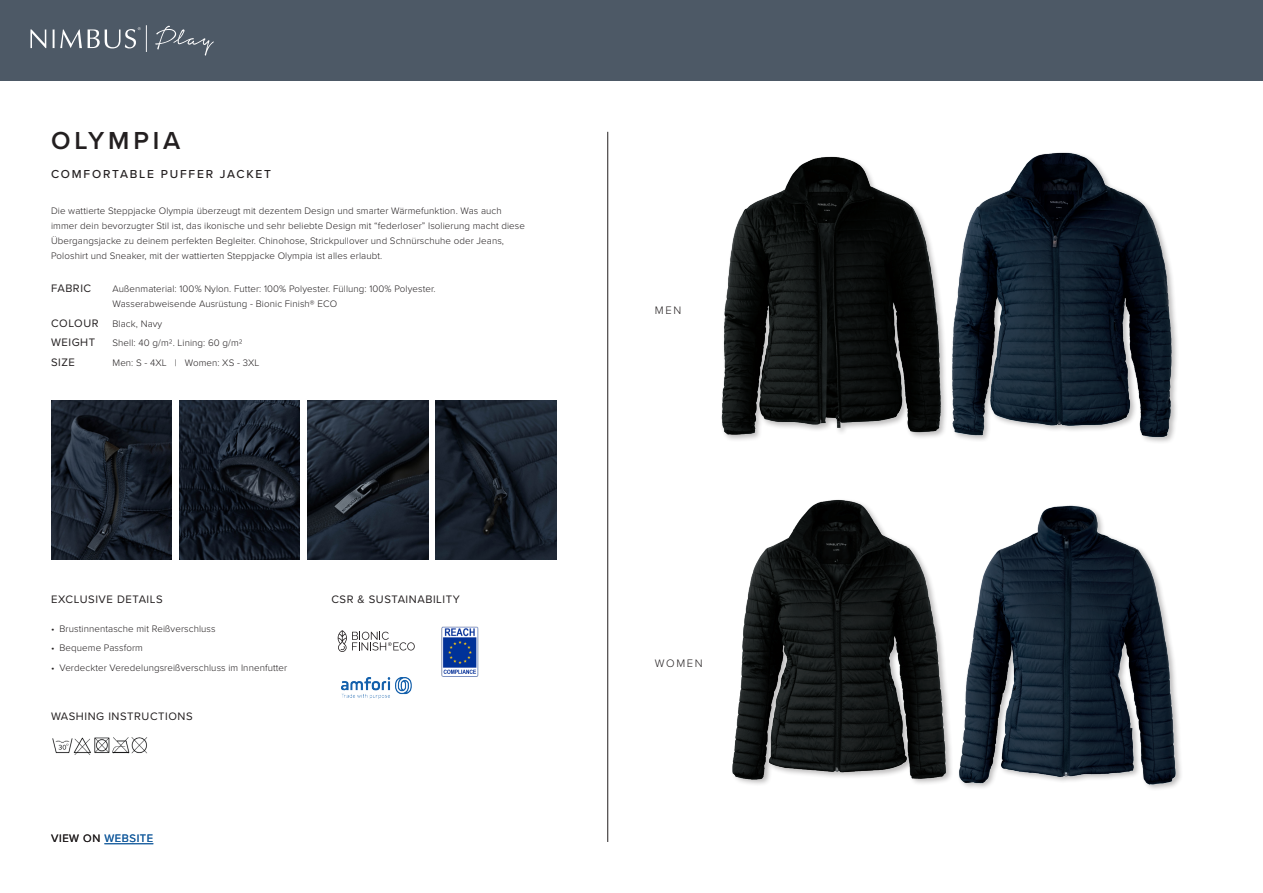
<style>
.page{position:relative;width:1263px;height:893px;background:#fff}
.page>*{position:absolute;margin:0;border:0;box-sizing:border-box;transform-origin:0 0}
.t1{font:600 25.5px "Proxima Nova";letter-spacing:.15em;color:#231f20}
.t2{font:500 12px "Proxima Nova";letter-spacing:.15em;color:#231f20}
.t3{font:11.25px "Proxima Nova";letter-spacing:.05em;color:#231f20}
.t4{font:11.25px "Proxima Nova";letter-spacing:.05em;color:#175d9e}
.t5{font:300 11.25px "Proxima Nova";letter-spacing:.15em;color:#231f20}
.t6{font:300 9.75px/15px "Proxima Nova";letter-spacing:.01em;color:#231f20}
.s1{font-weight:400;font-size:11.25px}
.s2{color:#231f20}
</style>
<div class="page">
<div style="left:0;top:0;width:1263px;height:81px;background:#4d5966"></div>
<svg style="left:155px;top:26px;width:59px;height:30px"></svg>
<svg style="left:30px;top:29px;width:16px;height:19px"></svg>
<svg style="left:53px;top:29px;width:29px;height:19px"></svg>
<svg style="left:88px;top:25px;width:59px;height:27px"></svg>
<hr style="left:607px;top:132px;width:1px;height:710px;background:#231f20">
<img style="left:307px;top:401px;width:122px;height:159px">
<img style="left:436px;top:401px;width:121px;height:159px">
<img style="left:51px;top:401px;width:121px;height:159px">
<img style="left:179px;top:401px;width:121px;height:159px">
<img style="left:52px;top:737px;width:96px;height:18px">
<img style="left:341px;top:678px;width:70px;height:21px">
<svg style="left:338px;top:630px;width:77px;height:22px"></svg>
<img style="left:441px;top:626px;width:38px;height:51px">
<img style="left:721px;top:156px;width:199px;height:284px">
<img style="left:920px;top:152px;width:257px;height:290px">
<img style="left:732px;top:499px;width:179px;height:285px">
<img style="left:911px;top:505px;width:270px;height:284px">
<hr style="left:104px;top:843px;width:49px;height:1px;background:#175d9e">
<p class="t1" style="left:51px;top:122px;width:131px">OLYMPIA</p>
<p class="t2" style="left:51px;top:166px;width:222px">COMFORTABLE PUFFER JACKET</p>
<p class="t6" style="left:51px;top:203px;width:475px">Die wattierte Steppjacke Olympia überzeugt mit dezentem Design und smarter Wärmefunktion. Was auch immer dein bevorzugter Stil ist, das ikonische und sehr beliebte Design mit “federloser” Isolierung macht diese Übergangsjacke zu deinem perfekten Begleiter. Chinohose, Strickpullover und Schnürschuhe oder Jeans, Poloshirt und Sneaker, mit der wattierten Steppjacke Olympia ist alles erlaubt.</p>
<p class="t3" style="left:51px;top:280px;width:42px">FABRIC</p>
<p class="t6" style="left:113px;top:281px;width:325px">Außenmaterial: 100% Nylon. Futter: 100% Polyester. Füllung: 100% Polyester.</p>
<p class="t6" style="left:113px;top:296px;width:226px">Wasserabweisende Ausrüstung - Bionic Finish® ECO</p>
<p class="t6" style="left:51px;top:316px;width:113px"><span class="s1">COLOUR</span> Black, Navy</p>
<p class="t3" style="left:51px;top:334px;width:46px">WEIGHT</p>
<p class="t6" style="left:113px;top:335px;width:132px">Shell: 40 g/m2. Lining: 60 g/m2</p>
<p class="t3" style="left:51px;top:354px;width:25px">SIZE</p>
<p class="t6" style="left:113px;top:355px;width:148px">Men: S - 4XL | Women: XS - 3XL</p>
<p class="t3" style="left:51px;top:590px;width:113px">EXCLUSIVE DETAILS</p>
<p class="t3" style="left:331px;top:590px;width:130px">CSR &amp; SUSTAINABILITY</p>
<p class="t6" style="left:51px;top:620px;width:166px">• Brustinnentasche mit Reißverschluss</p>
<p class="t6" style="left:51px;top:640px;width:93px">• Bequeme Passform</p>
<p class="t6" style="left:51px;top:659px;width:238px">• Verdeckter Veredelungsreißverschluss im Innenfutter</p>
<p class="t3" style="left:51px;top:708px;width:143px">WASHING INSTRUCTIONS</p>
<p class="t4" style="left:51px;top:830px;width:104px"><span class="s2">VIEW ON</span> WEBSITE</p>
<p class="t5" style="left:655px;top:302px;width:28px">MEN</p>
<p class="t5" style="left:655px;top:655px;width:49px">WOMEN</p>
</div>
